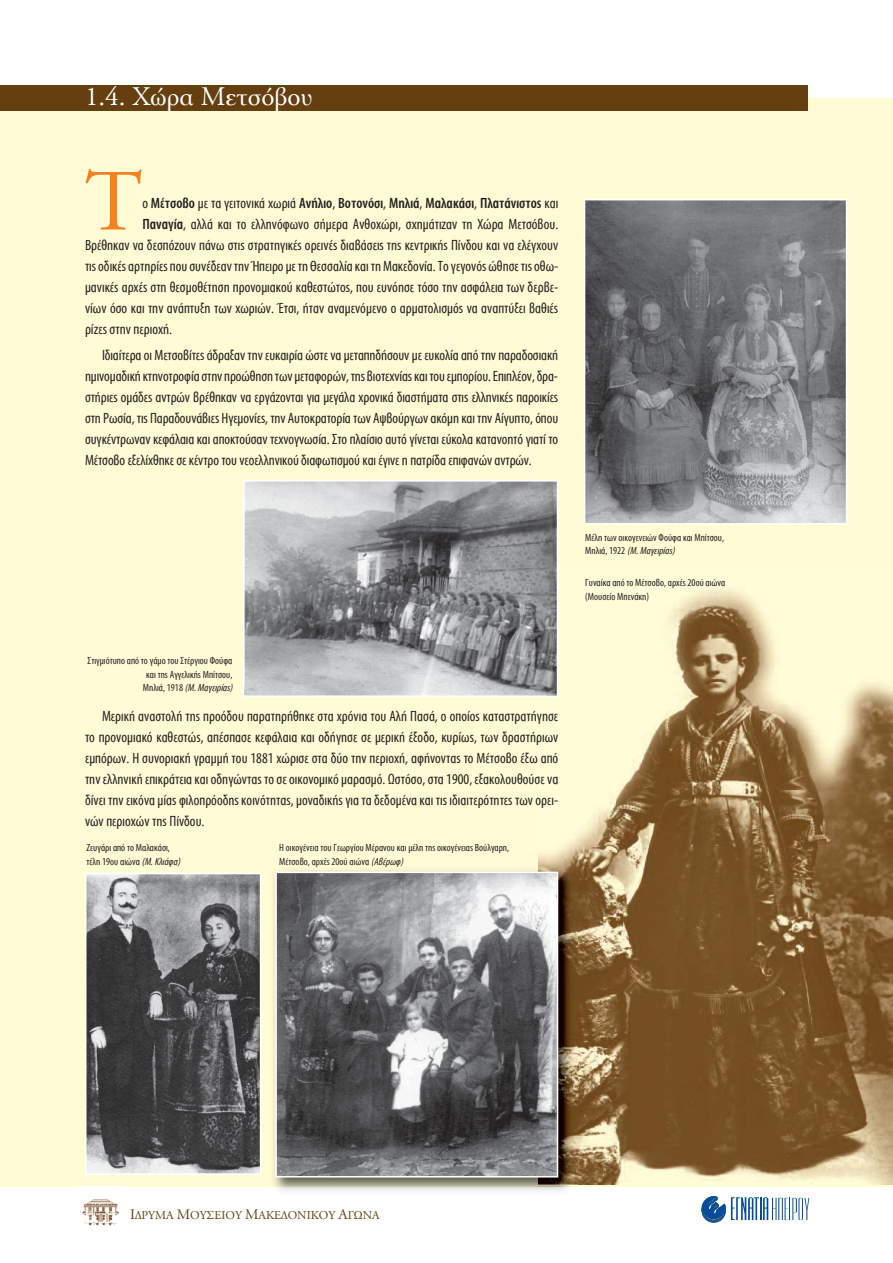
<style>
.page{position:relative;width:893px;height:1263px;background:#fff}
.page>*{position:absolute;margin:0;border:0;box-sizing:border-box;transform-origin:0 0}
.t1{font:87px "CF Garamond";color:#f5821f}
.t2{font:27px "CF Garamond";color:#fff}
.t3{font:15px/21px "Myriad Condensed Greek";color:#231f20;text-align:justify}
.t4{font:500 15px "Myriad Condensed Greek";color:#231f20}
.t5{font:12px "CF Garamond";color:#653f10}
.t6{font:10.5px/13.5px "Myriad Condensed Greek";color:#231f20}
.s1{font-weight:400}
.s2{font-weight:500}
.s3{font-style:italic}
.s4{font-size:14.7px}
</style>
<div class="page">
<div style="left:0;top:98px;width:893px;height:1088px;background:#fffcd5"></div>
<img style="left:539px;top:572px;width:354px;height:612px">
<div style="left:0;top:85px;width:808px;height:26px;background:#653f10"></div>
<img style="left:82px;top:1199px;width:38px;height:27px">
<svg style="left:701px;top:1196px;width:24px;height:27px"></svg>
<svg style="left:731px;top:1197px;width:78px;height:23px"></svg>
<img style="left:269px;top:865px;width:309px;height:326px">
<img style="left:539px;top:1186px;width:39px;height:1px">
<img style="left:278px;top:875px;width:277px;height:300px">
<div style="left:275px;top:872px;width:283px;height:306px;border:2px solid #fff"></div>
<img style="left:246px;top:483px;width:309px;height:211px">
<div style="left:243px;top:480px;width:315px;height:217px;border:2px solid #fff"></div>
<img style="left:587px;top:202px;width:257px;height:320px">
<div style="left:584px;top:199px;width:263px;height:326px;border:2px solid #fff"></div>
<img style="left:88px;top:876px;width:170px;height:296px">
<div style="left:85px;top:873px;width:176px;height:302px;border:2px solid #fff"></div>
<h2 class="t2" style="left:85px;top:83px;width:229px">1.4. Χώρα Μετσόβου</h2>
<h1 class="t1" style="left:85px;top:156px;width:59px">Τ</h1>
<p class="t4" style="left:142px;top:197px;width:417px"><span class="s1">ο</span> Μέτσοβο <span class="s1">με τα γειτονικά χωριά</span> Ανήλιο<span class="s1">,</span> Βοτονόσι<span class="s1">,</span> Μηλιά<span class="s1">,</span> Μαλακάσι<span class="s1">,</span> Πλατάνιστος <span class="s1">και</span></p>
<p class="t3" style="left:142px;top:215px;width:417px"><span class="s2">Παναγία</span>, αλλά και το ελληνόφωνο σήμερα Ανθοχώρι, σχημάτιζαν τη Χώρα Μετσόβου.</p>
<p class="t3" style="left:85px;top:236px;width:475px">Βρέθηκαν να δεσπόζουν πάνω στις στρατηγικές ορεινές διαβάσεις της κεντρικής Πίνδου και να ελέγχουν</p>
<p class="t3" style="left:85px;top:257px;width:475px">τιςοδικέςαρτηρίεςπουσυνέδεαντην Ήπειρομετη ΘεσσαλίακαιτηΜακεδονία. Τογεγονόςώθησετιςοθω-</p>
<p class="t3" style="left:85px;top:278px;width:475px">μανικές αρχές στη θεσμοθέτηση προνομιακού καθεστώτος, που ευνόησε τόσο την ασφάλεια των δερβε-</p>
<p class="t3" style="left:85px;top:299px;width:475px">νίων όσο και την ανάπτυξη των χωριών. Έτσι, ήταν αναμενόμενο ο αρματολισμός να αναπτύξει βαθιές</p>
<p class="t3" style="left:85px;top:320px;width:89px">ρίζες στην περιοχή.</p>
<p class="t3" style="left:85px;top:345px;width:475px;text-indent:17px">Ιδιαίτερα οι Μετσοβίτες άδραξαν την ευκαιρία ώστε να μεταπηδήσουν με ευκολία από την παραδοσιακή ημινομαδική κτηνοτροφίαστηνπροώθηση τωνμεταφορών, της βιοτεχνίαςκαιτουεμπορίου. Επιπλέον, δρα&shy;στήριες ομάδες αντρών βρέθηκαν να εργάζονται για μεγάλα χρονικά διαστήματα στις ελληνικές παροικίες στη Ρωσία, τις Παραδουνάβιες Ηγεμονίες, την Αυτοκρατορία των Αψβούργων ακόμη και την Αίγυπτο, όπου συγκέντρωναν κεφάλαια και αποκτούσαν τεχνογνωσία. Στο πλαίσιο αυτό γίνεται εύκολα κατανοητό γιατί το Μέτσοβο εξελίχθηκε σε κέντρο του νεοελληνικού διαφωτισμού και έγινε η πατρίδα επιφανών αντρών.</p>
<p class="t6" style="left:88px;top:655px;width:148px;text-align:right">Στιγμιότυπο από το γάμο του Στέργιου Φούφα και της Αγγελικής Μπίτσου,<br>Μηλιά, 1918 <span class="s3">(Μ.Μαγειρίας)</span></p>
<p class="t3" style="left:85px;top:706px;width:475px;text-indent:17px">Μερική αναστολή της προόδου παρατηρήθηκε στα χρόνια του Αλή Πασά, ο οποίος καταστρατήγησε το προνομιακό καθεστώς, απέσπασε κεφάλαια και οδήγησε σε μερική έξοδο, κυρίως, των δραστήριων εμπόρων. Η συνοριακή γραμμή του 1881 χώρισε στα δύο την περιοχή, αφήνοντας το Μέτσοβο έξω από την ελληνική επικράτεια και οδηγώντας το σε οικονομικό μαρασμό. Ωστόσο, στα 1900, εξακολουθούσε να δίνει την εικόνα μίας φιλοπρόοδης κοινότητας, μοναδικής για τα δεδομένα και τις ιδιαιτερότητες των ορει&shy;νών περιοχών της Πίνδου.</p>
<p class="t6" style="left:87px;top:841px;width:97px">Ζευγάρι από το Μαλακάσι, τέλη 19ου αιώνα <span class="s3">(Μ.Κλιάφα)</span></p>
<p class="t6" style="left:279px;top:841px;width:231px">Η οικογένεια του Γεωργίου Μέρανου και μέλη της οικογένειας Βούλγαρη,<br>Μέτσοβο, αρχές 20ού αιώνα <span class="s3">(Αβέρωφ)</span></p>
<p class="t6" style="left:585px;top:531px;width:140px">Μέλη των οικογενειών Φούφα και Μπίτσου,<br>Μηλιά, 1922 <span class="s3">(Μ.Μαγειρίας)</span></p>
<p class="t6" style="left:585px;top:576px;width:142px">Γυναίκα από το Μέτσοβο, αρχές 20ού αιώνα (Μουσείο Μπενάκη)</p>
<p class="t5" style="left:130px;top:1209px;width:251px"><span class="s4">Ι</span>ΔΡΥΜΑ <span class="s4">Μ</span>ΟΥΣΕΙΟΥ <span class="s4">Μ</span>ΑΚΕΔΟΝΙΚΟΥ <span class="s4">Α</span>ΓΩΝΑ</p>
</div>
